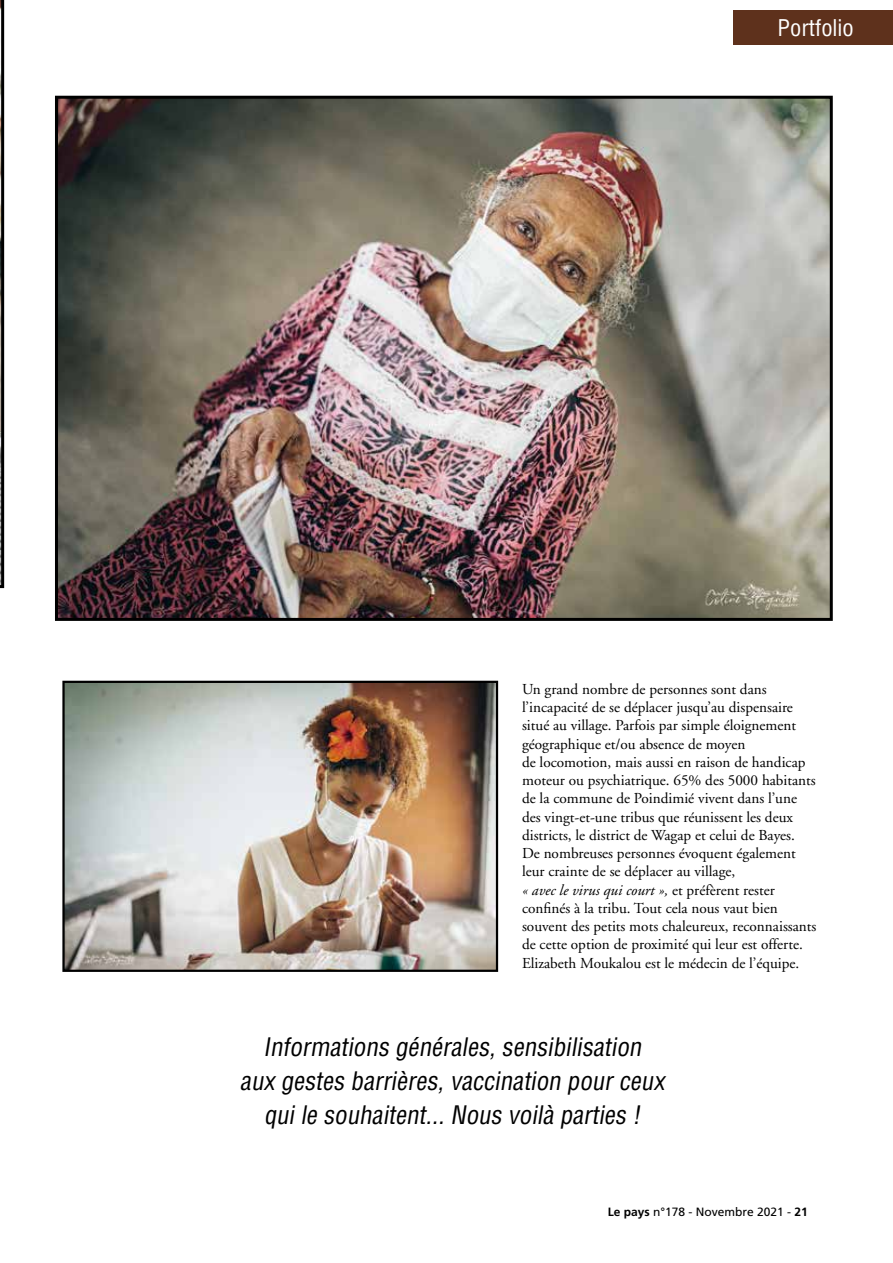
<style>
.page{position:relative;width:893px;height:1263px;background:#fff}
.page>*{position:absolute;margin:0;border:0;box-sizing:border-box;transform-origin:0 0}
.t1{font:italic condensed 24.9px/33.9px "Helvetica";color:#000;text-align:center}
.t2{font:condensed 22.5px "Helvetica";color:#fff}
.t3{font:15.15px/18.3px "Adobe Garamond";color:#000}
.t4{font:12px "Frutiger";color:#000}
.s1{font-style:italic}
.s2{font-weight:700}
</style>
<div class="page">
<svg style="left:0;top:0;width:4px;height:588px;background:#32312f"></svg>
<div style="left:734px;top:11px;width:159px;height:34px;background:#5e311c"></div>
<img style="left:59px;top:100px;width:770px;height:517px">
<div style="left:55px;top:96px;width:778px;height:525px;border:3px solid #000"></div>
<img style="left:65px;top:684px;width:430px;height:285px">
<div style="left:62px;top:681px;width:436px;height:291px;border:2px solid #000"></div>
<h2 class="t2" style="left:778px;top:13px;width:78px">Portfolio</h2>
<p class="t3" style="left:522px;top:680px;width:296px">Un grand nombre de personnes sont dans l’incapacité de se déplacer jusqu’au dispensaire situé au village. Parfois par simple éloignement géographique et/ou absence de moyen<br>de locomotion, mais aussi en raison de handicap moteur ou psychiatrique. 65% des 5000 habitants de la commune de Poindimié vivent dans l’une des vingt-et-une tribus que réunissent les deux districts, le district de Wagap et celui de Bayes.<br>De nombreuses personnes évoquent également leur crainte de se déplacer au village,<br><span class="s1">« avec le virus qui court »,</span> et préfèrent rester confinés à la tribu. Tout cela nous vaut bien souvent des petits mots chaleureux, reconnaissants de cette option de proximité qui leur est offerte.<br>Elizabeth Moukalou est le médecin de l’équipe.</p>
<h1 class="t1" style="left:240px;top:1029px;width:431px">Informations générales,sensibilisation<br>aux gestes barrières,vaccination pourceux quile souhaitent...Nous voilà parties !</h1>
<p class="t4" style="left:608px;top:1204px;width:202px"><span class="s2">Le pays</span> n°178 - Novembre 2021 - <span class="s2">21</span></p>
</div>
